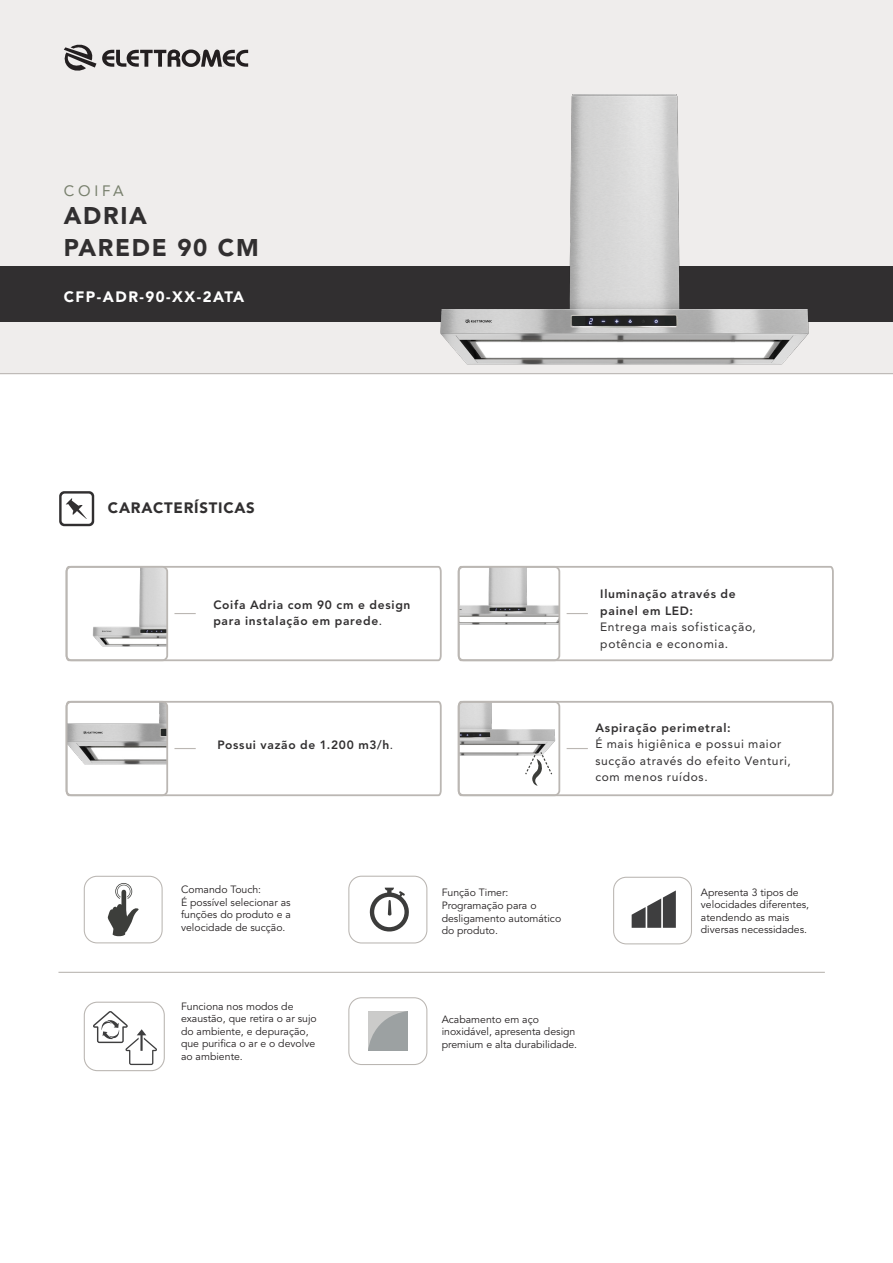
<style>
.page{position:relative;width:893px;height:1263px;background:#fff}
.page>*{position:absolute;margin:0;border:0;box-sizing:border-box;transform-origin:0 0}
.t1{font:900 24px "Avenir LT Std";letter-spacing:.07em;color:#312f30}
.t2{font:900 15px "Avenir LT Std";letter-spacing:.1em;color:#fff}
.t3{font:900 15px "Avenir LT Std";letter-spacing:.05em;color:#312f30}
.t4{font:15px "Avenir LT Std";letter-spacing:.25em;color:#78806d}
.texto_icone{font:800 12px/16.5px "Avenir LT Std";letter-spacing:.06em;color:#312f30}
.texto_icone-2{font:12px/16.5px "Avenir LT Std";letter-spacing:.055em;color:#312f30}
.t5{font:10.5px/12.6px "Avenir LT Std";color:#231f20}
.s1{font-weight:400}
</style>
<div class="page">
<div style="left:0;top:0;width:893px;height:373px;background:#efedec"></div>
<div style="left:0;top:266px;width:893px;height:55px;background:#312f30"></div>
<hr style="left:0;top:373px;width:893px;height:1px;background:#bbb7b3">
<svg style="left:102px;top:49px;width:146px;height:18px"></svg>
<svg style="left:64px;top:44px;width:32px;height:27px"></svg>
<div style="left:84px;top:876px;width:79px;height:67px;border:1px solid #bab6b2;border-radius:13px"></div>
<div style="left:348px;top:876px;width:79px;height:67px;border:1px solid #bab6b2;border-radius:13px"></div>
<div style="left:348px;top:997px;width:79px;height:68px;border:1px solid #bab6b2;border-radius:13px"></div>
<hr style="left:58px;top:972px;width:767px;height:1px;background:#bbb7b3">
<div style="left:613px;top:877px;width:79px;height:67px;border:1px solid #bab6b2;border-radius:13px"></div>
<div style="left:84px;top:1002px;width:81px;height:69px;border:1px solid #bab6b2;border-radius:13px"></div>
<svg style="left:108px;top:883px;width:31px;height:53px"></svg>
<svg style="left:369px;top:888px;width:40px;height:44px"></svg>
<svg style="left:632px;top:890px;width:44px;height:38px"></svg>
<svg style="left:93px;top:1011px;width:64px;height:54px"></svg>
<svg style="left:65px;top:565px;width:377px;height:97px"></svg>
<svg style="left:65px;top:700px;width:377px;height:97px"></svg>
<svg style="left:457px;top:565px;width:377px;height:97px"></svg>
<svg style="left:457px;top:700px;width:377px;height:97px"></svg>
<svg style="left:59px;top:491px;width:35px;height:35px"></svg>
<div style="left:368px;top:1011px;width:40px;height:40px;background:#9ca1a2"></div>
<svg style="left:368px;top:1011px;width:38px;height:38px"></svg>
<img style="left:375px;top:94px;width:500px;height:281px">
<p class="t4" style="left:64px;top:182px;width:62px">COIFA</p>
<p class="t1" style="left:64px;top:201px;width:85px">ADRIA</p>
<p class="t1" style="left:64px;top:233px;width:196px">PAREDE 90 CM</p>
<p class="t2" style="left:64px;top:288px;width:182px">CFP-ADR-90-XX-2ATA</p>
<p class="t3" style="left:108px;top:499px;width:148px">CARACTERÍSTICAS</p>
<p class="texto_icone" style="left:213px;top:596px;width:199px">Coifa Adria com 90 cm e design para instalação em parede<span class="s1">.</span></p>
<p class="texto_icone" style="left:217px;top:737px;width:177px">Possui vazão de 1.200 m3/h<span class="s1">.</span></p>
<p class="texto_icone" style="left:600px;top:586px;width:137px">Iluminação através de painel em LED:</p>
<p class="texto_icone-2" style="left:600px;top:619px;width:157px">Entrega mais sofisticação, potência e economia.</p>
<p class="texto_icone" style="left:595px;top:719px;width:137px">Aspiração perimetral:</p>
<p class="texto_icone-2" style="left:595px;top:736px;width:197px">É mais higiênica e possui maior sucção através do efeito Venturi, com menos ruídos.</p>
<p class="t5" style="left:181px;top:883px;width:82px">Comando Touch:</p>
<p class="t5" style="left:181px;top:896px;width:111px;text-align:justify">É possível selecionar as funções do produto e a velocidade de sucção.</p>
<p class="t5" style="left:181px;top:1000px;width:137px">Funciona nos modos de exaustão, que retira o ar sujo do ambiente, e depuração, que purifica o ar e o devolve ao ambiente.</p>
<p class="t5" style="left:442px;top:887px;width:68px">Função Timer:</p>
<p class="t5" style="left:442px;top:899px;width:121px">Programação para o desligamento automático do produto.</p>
<p class="t5" style="left:442px;top:1013px;width:137px">Acabamento em aço inoxidável, apresenta design premium e alta durabilidade.</p>
<p class="t5" style="left:701px;top:886px;width:110px">Apresenta 3 tipos de velocidades diferentes, atendendo as mais diversas necessidades.</p>
</div>
